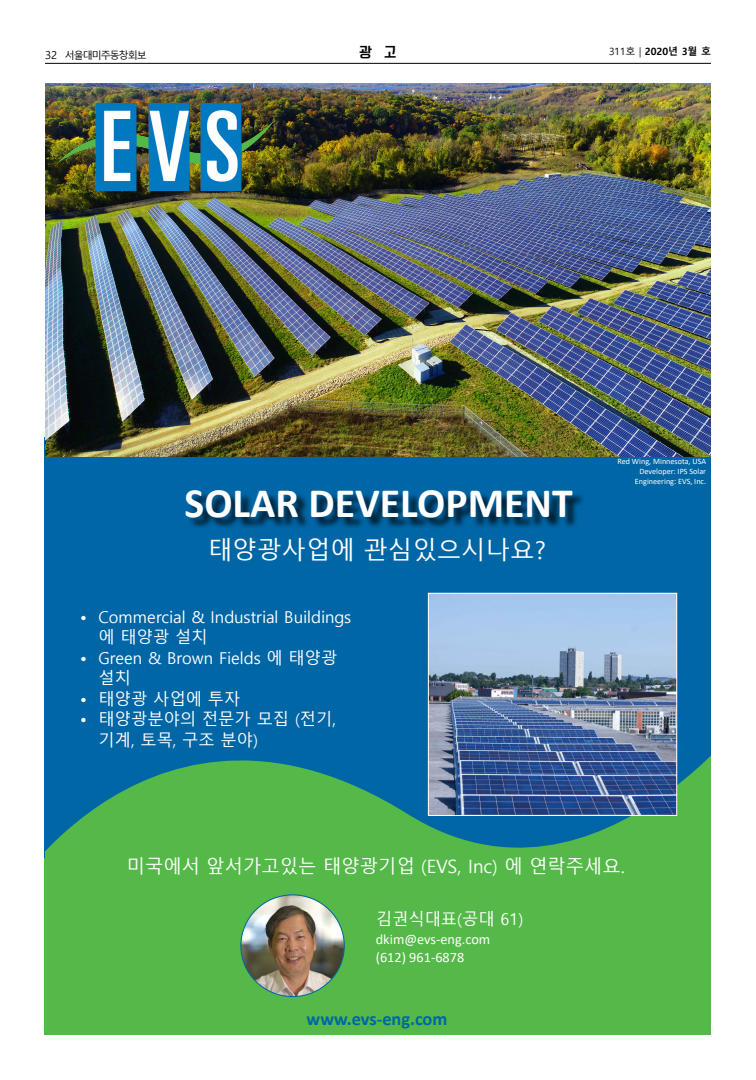
<style>
.page{position:relative;width:756px;height:1080px;background:#fff}
.page>*{position:absolute;margin:0;border:0;box-sizing:border-box;transform-origin:0 0}
.t1{font:700 42px "Calibri";color:#fff}
.t2{font:24.6px "Malgun Gothic";color:#fff}
.t3{font:18.4px "Malgun Gothic";color:#fff}
.t4{font:700 18.4px "Calibri";color:#0066a6}
.t5{font:16.4px/20.5px "Malgun Gothic";color:#fff}
.t6{font:14.3px/18.4px "Calibri";color:#fff}
.t7{font:13px "Korean YNSJG4 R";color:#000}
.t8{font:700 10px "Malgun Gothic";color:#000}
.t9{font:10px "Malgun Gothic";letter-spacing:-.1em;color:#000}
.t10{font:8.2px/9.8px "Calibri";color:#fff;text-align:right}
.s1{font-size:11px}
.s2{font-weight:400}
</style>
<div class="page">
<hr style="left:45px;top:63px;width:666px;height:1px;background:#000">
<div style="left:45px;top:437px;width:666px;height:573px;background:#0066a6"></div>
<svg style="left:45px;top:655px;width:666px;height:204px"></svg>
<img style="left:45px;top:84px;width:666px;height:372px">
<div style="left:188px;top:492px;width:397px;height:38px;background:#000;opacity:.75"></div>
<div style="left:45px;top:859px;width:666px;height:176px;background:#54b948"></div>
<div style="left:105px;top:808px;width:287px;height:202px;background:#54b948"></div>
<svg style="left:49px;top:828px;width:56px;height:31px;background:#4aaf52"></svg>
<svg style="left:619px;top:762px;width:92px;height:97px;background:#4fb44e"></svg>
<img style="left:430px;top:595px;width:245px;height:219px">
<div style="left:428px;top:593px;width:249px;height:223px;border:1px solid #fff"></div>
<img style="left:45px;top:104px;width:250px;height:94px">
<img style="left:242px;top:896px;width:102px;height:101px">
<p class="t9" style="left:45px;top:49px;width:103px"><span class="s1">32</span> 서울대미주동창회보</p>
<p class="t7" style="left:360px;top:46px;width:38px">광 고</p>
<p class="t8" style="left:609px;top:46px;width:103px"><span class="s2">311호 |</span> 2020년 3월 호</p>
<h1 class="t1" style="left:185px;top:473px;width:390px">SOLAR DEVELOPMENT</h1>
<h2 class="t2" style="left:208px;top:536px;width:339px">태양광사업에 관심있으시나요?</h2>
<p class="t10" style="left:618px;top:456px;width:90px">Red Wing, Minnesota, USA<br>Developer: IPS Solar<br>Engineering: EVS, Inc.</p>
<p class="t5" style="left:98px;top:607px;width:254px;text-indent:-18px">• Commercial &amp; Industrial Buildings 에 태양광 설치</p>
<p class="t5" style="left:98px;top:648px;width:241px;text-indent:-18px">• Green &amp; Brown Fields 에 태양광 설치</p>
<p class="t5" style="left:80px;top:689px;width:162px">• 태양광 사업에 투자</p>
<p class="t5" style="left:98px;top:709px;width:239px;text-indent:-18px">• 태양광분야의 전문가 모집 (전기, 기계, 토목, 구조 분야)</p>
<p class="t3" style="left:127px;top:856px;width:500px">미국에서 앞서가고있는 태양광기업 (EVS, Inc) 에 연락주세요.</p>
<p class="t5" style="left:376px;top:909px;width:149px">김권식대표(공대 61)</p>
<p class="t6" style="left:376px;top:929px;width:116px">dkim@evs-eng.com (612) 961-6878</p>
<p class="t4" style="left:307px;top:1006px;width:142px">www.evs-eng.com</p>
</div>
